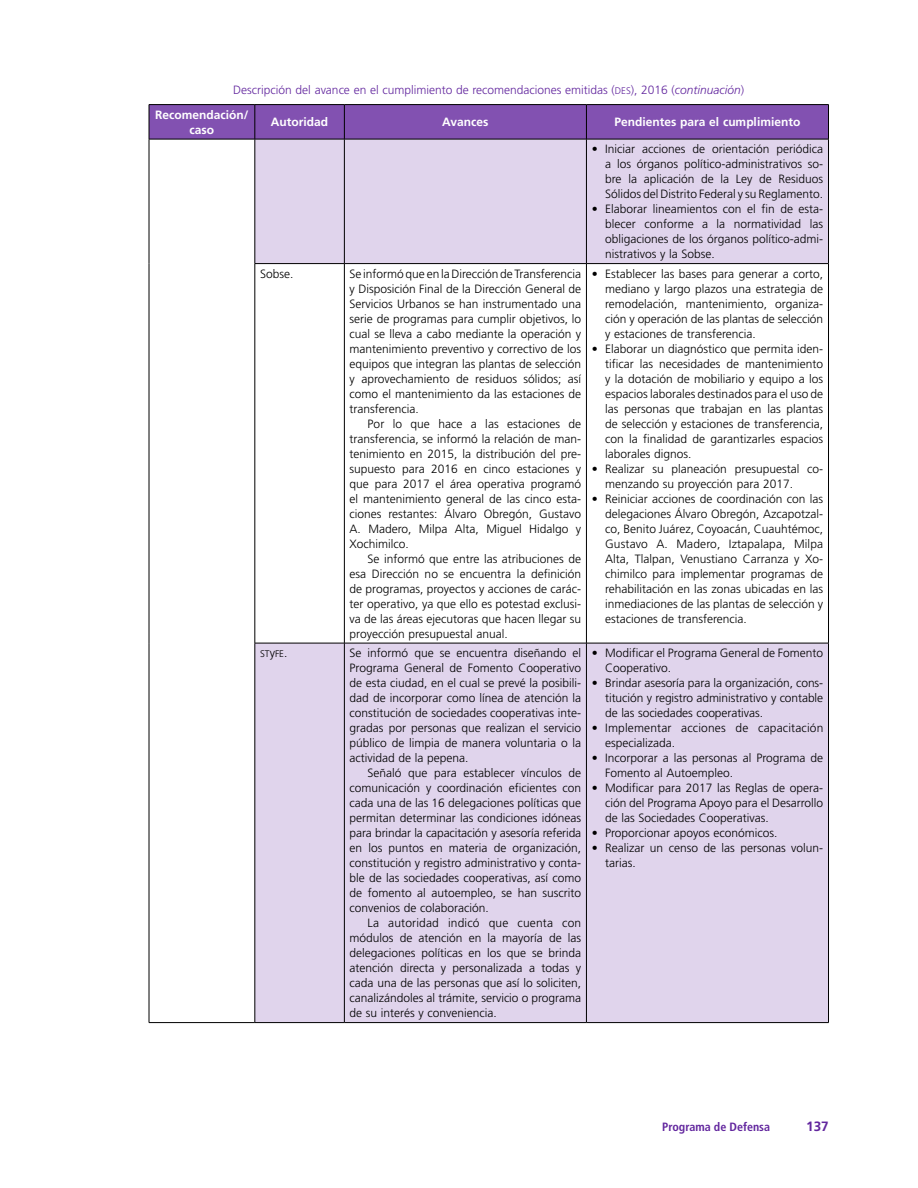
<style>
.page{position:relative;width:918px;height:1188px;background:#fff}
.page>*{position:absolute;margin:0;border:0;box-sizing:border-box;transform-origin:0 0}
.t1{font:700 13.5px "Frutiger LT Std";color:#62269e}
.t2{font:300 12px/15px "Frutiger LT Std";color:#000;text-align:justify}
.t3{font:300 12px "Frutiger LT Std";color:#62269e}
.t4{font:700 12px/15px "Frutiger LT Std";color:#fff;text-align:center}
.t5{font:700 condensed 12px "Frutiger LT Std";color:#62269e}
.t6{font:9.6px "Frutiger LT Std Light SC800";color:#000}
.s1{font-family:"Frutiger LT Std Light SC800";font-weight:400;font-size:9.6px}
.s2{font-style:italic}
.s3{font-family:"Frutiger LT Std";font-weight:300;font-size:12px}
.s4{font-size:12px}
</style>
<div class="page">
<div style="left:150px;top:105px;width:678px;height:34px;background:#8251b1"></div>
<svg style="left:256px;top:140px;width:572px;height:882px;fill:#e0d4ec"></svg>
<hr style="left:149px;top:139px;width:1px;height:125px;background:#000">
<hr style="left:255px;top:139px;width:1px;height:124px;background:#000">
<hr style="left:344px;top:139px;width:1px;height:124px;background:#000">
<hr style="left:586px;top:139px;width:1px;height:124px;background:#000">
<hr style="left:828px;top:139px;width:1px;height:124px;background:#000">
<hr style="left:149px;top:264px;width:1px;height:379px;background:#000">
<hr style="left:255px;top:263px;width:89px;height:1px;background:#000">
<hr style="left:255px;top:264px;width:1px;height:379px;background:#000">
<hr style="left:344px;top:263px;width:242px;height:1px;background:#000">
<hr style="left:344px;top:264px;width:1px;height:379px;background:#000">
<hr style="left:586px;top:263px;width:243px;height:1px;background:#000">
<hr style="left:586px;top:264px;width:1px;height:379px;background:#000">
<hr style="left:828px;top:264px;width:1px;height:379px;background:#000">
<hr style="left:149px;top:643px;width:1px;height:379px;background:#000">
<hr style="left:255px;top:643px;width:1px;height:379px;background:#000">
<hr style="left:344px;top:643px;width:1px;height:379px;background:#000">
<hr style="left:586px;top:643px;width:1px;height:379px;background:#000">
<hr style="left:828px;top:643px;width:1px;height:379px;background:#000">
<hr style="left:255px;top:643px;width:89px;height:1px;background:#000">
<hr style="left:344px;top:643px;width:242px;height:1px;background:#000">
<hr style="left:586px;top:643px;width:243px;height:1px;background:#000">
<hr style="left:149px;top:1022px;width:106px;height:1px;background:#000">
<hr style="left:255px;top:1022px;width:89px;height:1px;background:#000">
<hr style="left:344px;top:1022px;width:242px;height:1px;background:#000">
<hr style="left:586px;top:1022px;width:243px;height:1px;background:#000">
<hr style="left:149px;top:104px;width:106px;height:1px;background:#000">
<hr style="left:149px;top:105px;width:1px;height:34px;background:#000">
<hr style="left:255px;top:104px;width:89px;height:1px;background:#000">
<hr style="left:255px;top:105px;width:1px;height:34px;background:#000">
<hr style="left:344px;top:104px;width:242px;height:1px;background:#000">
<hr style="left:344px;top:105px;width:1px;height:34px;background:#000">
<hr style="left:586px;top:104px;width:243px;height:1px;background:#000">
<hr style="left:586px;top:105px;width:1px;height:34px;background:#000">
<hr style="left:828px;top:105px;width:1px;height:34px;background:#000">
<hr style="left:149px;top:139px;width:106px;height:1px;background:#000">
<hr style="left:255px;top:139px;width:89px;height:1px;background:#000">
<hr style="left:344px;top:139px;width:242px;height:1px;background:#000">
<hr style="left:586px;top:139px;width:243px;height:1px;background:#000">
<p class="t3" style="left:233px;top:83px;width:512px">Descripción del avance en el cumplimiento de recomendaciones emitidas (<span class="s1">DES</span>), 2016 (<span class="s2">continuación</span>)</p>
<p class="t4" style="left:155px;top:107px;width:95px">Recomendación/ caso</p>
<p class="t4" style="left:271px;top:115px;width:59px">Autoridad</p>
<p class="t4" style="left:442px;top:115px;width:48px">Avances</p>
<p class="t4" style="left:615px;top:115px;width:187px">Pendientes para el cumplimiento</p>
<p class="t2" style="left:605px;top:142px;width:220px;text-indent:-14px">• Iniciar acciones de orientación periódica a los órganos político-administrativos so&shy;bre la aplicación de la Ley de Residuos Sólidos del Distrito Federal y su Reglamento.</p>
<p class="t2" style="left:605px;top:202px;width:220px;text-indent:-14px">• Elaborar lineamientos con el fin de esta&shy;blecer conforme a la normatividad las obligaciones de los órganos político-admi&shy;nistrativos y la Sobse.</p>
<p class="t2" style="left:260px;top:266px;width:35px">Sobse.</p>
<p class="t2" style="left:350px;top:266px;width:233px">Se informó que en la Dirección de Transferencia y Disposición Final de la Dirección General de Servicios Urbanos se han instrumentado una serie de programas para cumplir objetivos, lo cual se lleva a cabo mediante la operación y mantenimiento preventivo y correctivo de los equipos que integran las plantas de selección y aprovechamiento de residuos sólidos; así como el mantenimiento da las estaciones de transferencia.</p>
<p class="t2" style="left:350px;top:416px;width:233px;text-indent:18px">Por lo que hace a las estaciones de transferencia, se informó la relación de man&shy;tenimiento en 2015, la distribución del pre&shy;supuesto para 2016 en cinco estaciones y que para 2017 el área operativa programó el mantenimiento general de las cinco esta&shy;ciones restantes: Álvaro Obregón, Gustavo A. Madero, Milpa Alta, Miguel Hidalgo y Xochimilco.</p>
<p class="t2" style="left:350px;top:551px;width:233px;text-indent:18px">Se informó que entre las atribuciones de esa Dirección no se encuentra la definición de programas, proyectos y acciones de carác&shy;ter operativo, ya que ello es potestad exclusi&shy;va de las áreas ejecutoras que hacen llegar su proyección presupuestal anual.</p>
<p class="t2" style="left:605px;top:266px;width:220px;text-indent:-14px">• Establecer las bases para generar a corto, mediano y largo plazos una estrategia de remodelación, mantenimiento, organiza&shy;ción y operación de las plantas de selección y estaciones de transferencia.</p>
<p class="t2" style="left:605px;top:341px;width:220px;text-indent:-14px">• Elaborar un diagnóstico que permita iden&shy;tificar las necesidades de mantenimiento y la dotación de mobiliario y equipo a los espacios laborales destinados para el uso de las personas que trabajan en las plantas de selección y estaciones de transferencia, con la finalidad de garantizarles espacios laborales dignos.</p>
<p class="t2" style="left:605px;top:461px;width:220px;text-indent:-14px">• Realizar su planeación presupuestal co&shy;menzando su proyección para 2017.</p>
<p class="t2" style="left:605px;top:491px;width:220px;text-indent:-14px">• Reiniciar acciones de coordinación con las delegaciones Álvaro Obregón, Azcapotzal&shy;co, Benito Juárez, Coyoacán, Cuauhtémoc, Gustavo A. Madero, Iztapalapa, Milpa Alta, Tlalpan, Venustiano Carranza y Xo&shy;chimilco para implementar programas de rehabilitación en las zonas ubicadas en las inmediaciones de las plantas de selección y estaciones de transferencia.</p>
<p class="t6" style="left:260px;top:649px;width:29px">ST<span class="s3">y</span>FE<span class="s4">.</span></p>
<p class="t2" style="left:350px;top:646px;width:233px">Se informó que se encuentra diseñando el Programa General de Fomento Cooperativo de esta ciudad, en el cual se prevé la posibili&shy;dad de incorporar como línea de atención la constitución de sociedades cooperativas inte&shy;gradas por personas que realizan el servicio público de limpia de manera voluntaria o la actividad de la pepena.</p>
<p class="t2" style="left:350px;top:766px;width:233px;text-indent:18px">Señaló que para establecer vínculos de comunicación y coordinación eficientes con cada una de las 16 delegaciones políticas que permitan determinar las condiciones idóneas para brindar la capacitación y asesoría referida en los puntos en materia de organización, constitución y registro administrativo y conta&shy;ble de las sociedades cooperativas, así como de fomento al autoempleo, se han suscrito convenios de colaboración.</p>
<p class="t2" style="left:350px;top:916px;width:233px;text-indent:18px">La autoridad indicó que cuenta con módulos de atención en la mayoría de las delegaciones políticas en los que se brinda atención directa y personalizada a todas y cada una de las personas que así lo soliciten, canalizándoles al trámite, servicio o programa de su interés y conveniencia.</p>
<p class="t2" style="left:605px;top:646px;width:220px;text-indent:-14px">• Modificar el Programa General de Fomento<br>Cooperativo.</p>
<p class="t2" style="left:605px;top:676px;width:220px;text-indent:-14px">• Brindar asesoría para la organización, cons&shy;titución y registro administrativo y contable de las sociedades cooperativas.</p>
<p class="t2" style="left:605px;top:721px;width:220px;text-indent:-14px">• Implementar acciones de capacitación especializada.</p>
<p class="t2" style="left:605px;top:751px;width:220px;text-indent:-14px">• Incorporar a las personas al Programa de<br>Fomento al Autoempleo.</p>
<p class="t2" style="left:605px;top:781px;width:220px;text-indent:-14px">• Modificar para 2017 las Reglas de opera&shy;ción del Programa Apoyo para el Desarrollo de las Sociedades Cooperativas.</p>
<p class="t2" style="left:592px;top:826px;width:187px">• Proporcionar apoyos económicos.</p>
<p class="t2" style="left:605px;top:841px;width:220px;text-indent:-14px">• Realizar un censo de las personas volun&shy;tarias.</p>
<p class="t5" style="left:662px;top:1119px;width:110px">Programa de Defensa</p>
<p class="t1" style="left:806px;top:1118px;width:24px">137</p>
</div>
